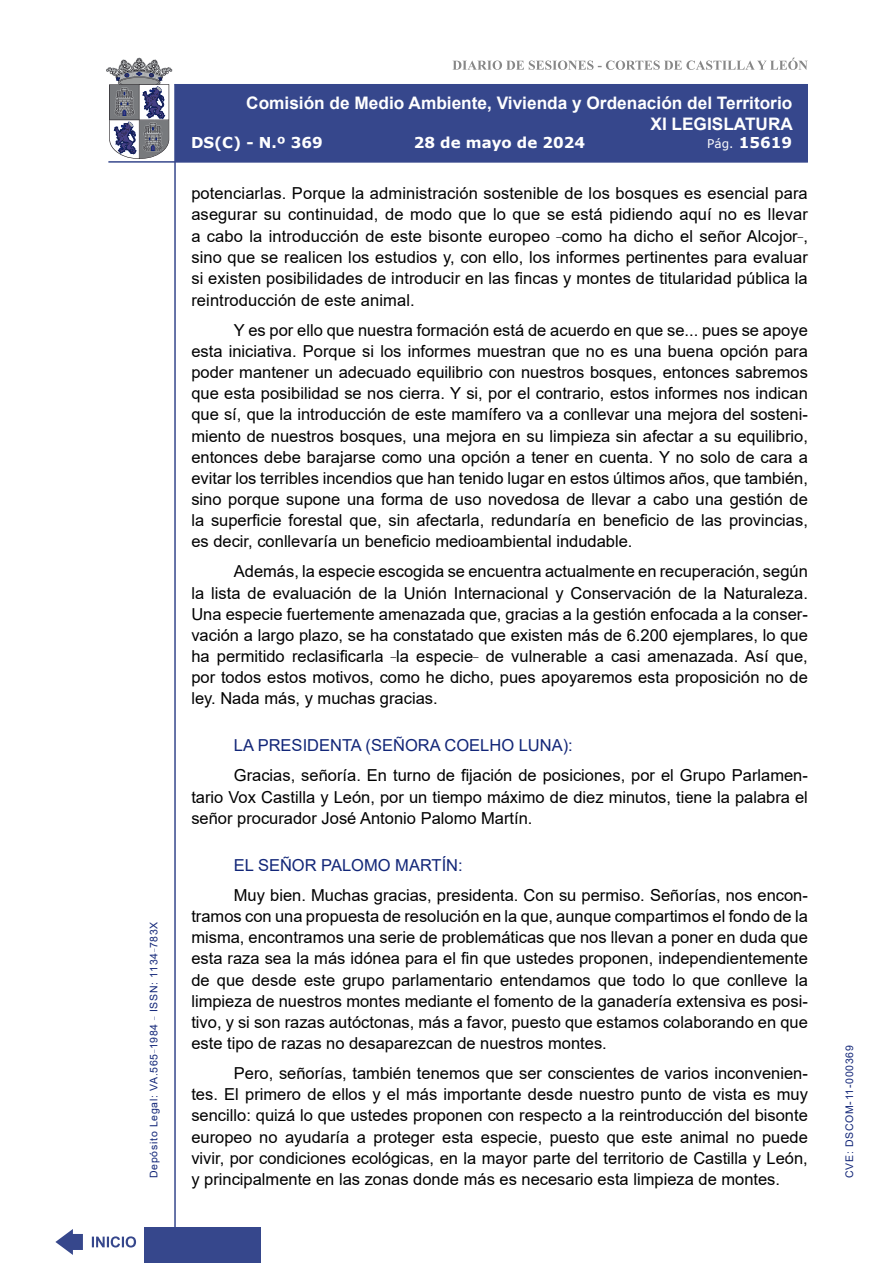
<style>
.page{position:relative;width:893px;height:1263px;background:#fff}
.page>*{position:absolute;margin:0;border:0;box-sizing:border-box;transform-origin:0 0}
.t1{font:700 17.25px/20.7px "Arial";color:#fff;text-align:right}
.t2{font:16.5px/21.1px "Arial";color:#000;text-align:justify}
.t3{font:16.5px "Arial";color:#122678}
.t4{font:700 15px "Verdana";color:#fff}
.t5{font:10.5px "Arial";letter-spacing:.065em;color:#122678}
.s1{font-weight:400;font-size:12px}
</style>
<div class="page">
<svg style="left:452px;top:58px;width:356px;height:12px"></svg>
<hr style="left:174px;top:84px;width:2px;height:1179px;background:#36478c">
<div style="left:144px;top:1227px;width:117px;height:36px;background:#36478c"></div>
<div style="left:175px;top:84px;width:633px;height:78px;background:#36478c"></div>
<hr style="left:108px;top:161px;width:700px;height:2px;background:#36478c">
<svg style="left:92px;top:1236px;width:44px;height:11px"></svg>
<svg style="left:55px;top:1229px;width:28px;height:26px"></svg>
<svg style="left:106px;top:58px;width:66px;height:101px"></svg>
<p class="t5" style="left:146px;top:1178px;width:258px;rotate:-90deg">Depósito Legal: VA.565<sup>_</sup>1984 <sup>_</sup> ISSN: 1134<sup>_</sup>783X</p>
<p class="t1" style="left:246px;top:93px;width:548px">Comisión de Medio Ambiente, Vivienda y Ordenación del Territorio<br>XI LEGISLATURA</p>
<p class="t4" style="left:191px;top:132px;width:133px">DS(C) - N.º 369</p>
<p class="t4" style="left:414px;top:132px;width:173px">28 de mayo de 2024</p>
<p class="t4" style="left:707px;top:132px;width:86px"><span class="s1">Pág.</span> 15619</p>
<p class="t2" style="left:191px;top:183px;width:618px">potenciarlas. Porque la administración sostenible de los bosques es esencial para asegurar su continuidad, de modo que lo que se está pidiendo aquí no es llevar a cabo la introducción de este bisonte europeo <sup>_</sup>como ha dicho el señor Alcojor<sup>_</sup>, sino que se realicen los estudios y, con ello, los informes pertinentes para evaluar si existen posibilidades de introducir en las fincas y montes de titularidad pública la reintroducción de este animal.</p>
<p class="t2" style="left:191px;top:319px;width:618px;text-indent:43px">Y es por ello que nuestra formación está de acuerdo en que se... pues se apoye esta iniciativa. Porque si los informes muestran que no es una buena opción para poder mantener un adecuado equilibrio con nuestros bosques, entonces sabremos que esta posibilidad se nos cierra. Y si, por el contrario, estos informes nos indican que sí, que la introducción de este mamífero va a conllevar una mejora del sosteni&shy;miento de nuestros bosques, una mejora en su limpieza sin afectar a su equilibrio, entonces debe barajarse como una opción a tener en cuenta. Y no solo de cara a evitar los terribles incendios que han tenido lugar en estos últimos años, que también, sino porque supone una forma de uso novedosa de llevar a cabo una gestión de la superficie forestal que, sin afectarla, redundaría en beneficio de las provincias, es decir, conllevaría un beneficio medioambiental indudable.</p>
<p class="t2" style="left:191px;top:561px;width:618px;text-indent:43px">Además, la especie escogida se encuentra actualmente en recuperación, según la lista de evaluación de la Unión Internacional y Conservación de la Naturaleza.<br>Una especie fuertemente amenazada que, gracias a la gestión enfocada a la conser&shy;vación a largo plazo, se ha constatado que existen más de 6.200 ejemplares, lo que ha permitido reclasificarla <sup>_</sup>la especie<sup>_</sup> de vulnerable a casi amenazada. Así que, por todos estos motivos, como he dicho, pues apoyaremos esta proposición no de ley. Nada más, y muchas gracias.</p>
<p class="t3" style="left:234px;top:734px;width:340px">LA PRESIDENTA (SEÑORA COELHO LUNA):</p>
<p class="t2" style="left:191px;top:765px;width:618px;text-indent:43px">Gracias, señoría. En turno de fijación de posiciones, por el Grupo Parlamen&shy;tario Vox Castilla y León, por un tiempo máximo de diez minutos, tiene la palabra el señor procurador José Antonio Palomo Martín.</p>
<p class="t3" style="left:234px;top:854px;width:230px">EL SEÑOR PALOMO MARTÍN:</p>
<p class="t2" style="left:191px;top:884px;width:618px;text-indent:43px">Muy bien. Muchas gracias, presidenta. Con su permiso. Señorías, nos encon&shy;tramos con una propuesta de resolución en la que, aunque compartimos el fondo de la misma, encontramos una serie de problemáticas que nos llevan a poner en duda que esta raza sea la más idónea para el fin que ustedes proponen, independientemente de que desde este grupo parlamentario entendamos que todo lo que conlleve la limpieza de nuestros montes mediante el fomento de la ganadería extensiva es posi&shy;tivo, y si son razas autóctonas, más a favor, puesto que estamos colaborando en que este tipo de razas no desaparezcan de nuestros montes.</p>
<p class="t2" style="left:191px;top:1062px;width:618px;text-indent:43px">Pero, señorías, también tenemos que ser conscientes de varios inconvenien&shy;tes. El primero de ellos y el más importante desde nuestro punto de vista es muy sencillo: quizá lo que ustedes proponen con respecto a la reintroducción del bisonte europeo no ayudaría a proteger esta especie, puesto que este animal no puede vivir, por condiciones ecológicas, en la mayor parte del territorio de Castilla y León, y principalmente en las zonas donde más es necesario esta limpieza de montes.</p>
<p class="t5" style="left:842px;top:1178px;width:134px;rotate:-90deg">CVE: DSCOM-11-000369</p>
</div>
